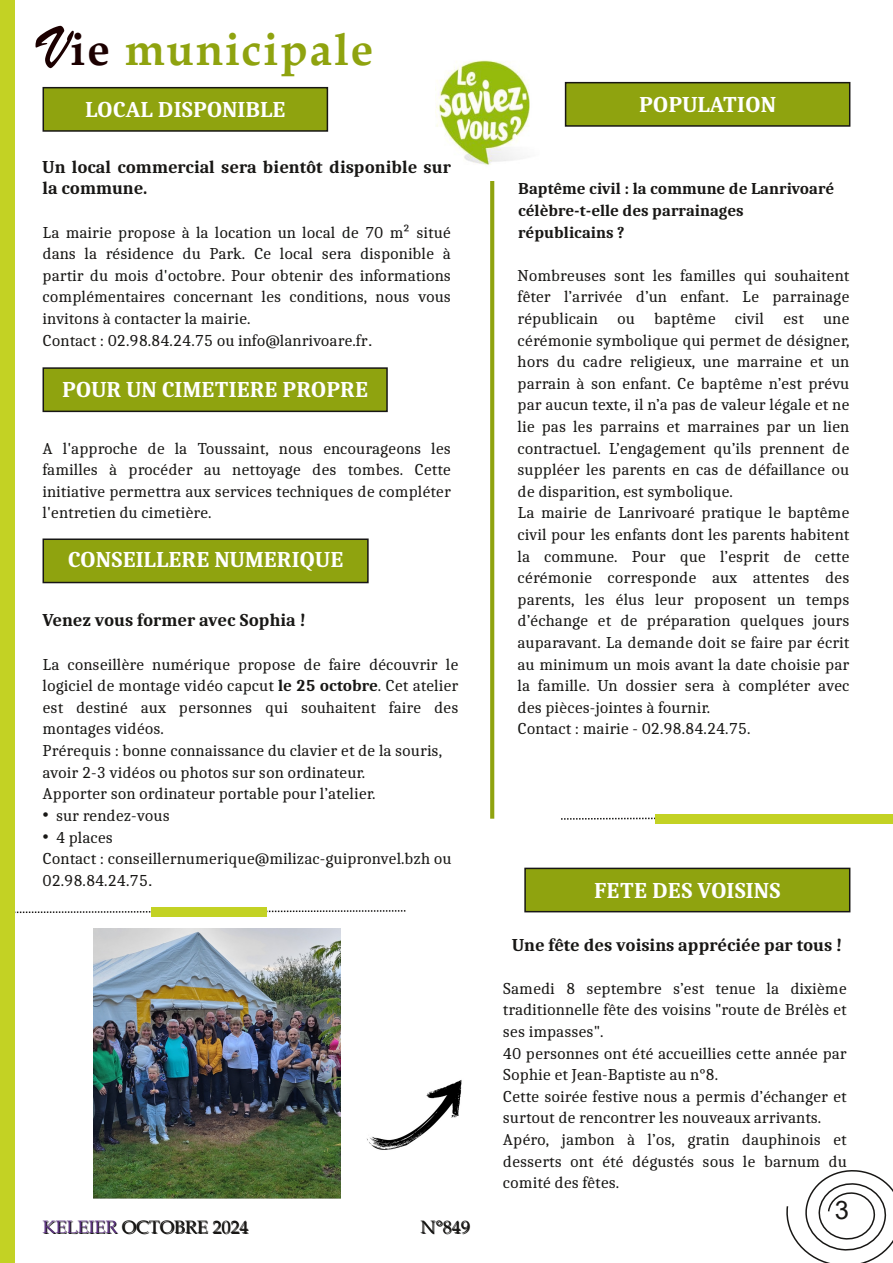
<style>
.page{position:relative;width:893px;height:1263px;background:#fff}
.page>*{position:absolute;margin:0;border:0;box-sizing:border-box;transform-origin:0 0}
.t1{font:700 45px "Book Antiqua";letter-spacing:.04em;color:#8fa30f}
.t2{font:25.5px "Arial";color:#181715}
.t3{font:700 22.5px "Caladea";color:#fff}
.t4{font:700 18px/21.6px "Caladea";color:#181715}
.t5{font:18px "Book Antiqua";color:#181715}
.t6{font:16.5px/21.6px "Caladea";color:#181715}
.t7{font:700 16.5px/21.6px "Caladea";color:#181715}
.s1{font-family:"Brush Script";font-weight:400;font-size:61.5px;color:#1c0000}
.s2{color:#1c0000}
.s3{font-family:"Arial";font-size:18px}
.s4{font-weight:700}
</style>
<div class="page">
<svg style="left:561px;top:816px;width:95px;height:4px"></svg>
<svg style="left:786px;top:1170px;width:107px;height:93px"></svg>
<div style="left:490px;top:170px;width:4px;height:649px;border:2px solid #8fa30f"></div>
<svg style="left:14px;top:909px;width:392px;height:5px"></svg>
<div style="left:43px;top:539px;width:325px;height:43px;background:#8fa30f"></div>
<div style="left:43px;top:538px;width:326px;height:45px;border:2px solid #181715"></div>
<img style="left:435px;top:60px;width:95px;height:121px">
<div style="left:43px;top:368px;width:344px;height:43px;background:#8fa30f"></div>
<div style="left:43px;top:367px;width:345px;height:45px;border:2px solid #181715"></div>
<div style="left:656px;top:814px;width:237px;height:10px;background:#c3d224"></div>
<div style="left:43px;top:88px;width:284px;height:43px;background:#8fa30f"></div>
<div style="left:43px;top:87px;width:285px;height:45px;border:2px solid #181715"></div>
<div style="left:566px;top:83px;width:284px;height:43px;background:#8fa30f"></div>
<div style="left:565px;top:82px;width:285px;height:45px;border:2px solid #181715"></div>
<div style="left:525px;top:868px;width:325px;height:44px;background:#8fa30f"></div>
<div style="left:524px;top:868px;width:326px;height:44px;border:2px solid #181715"></div>
<img style="left:93px;top:929px;width:248px;height:270px">
<div style="left:0;top:0;width:14px;height:1263px;background:#c3d224"></div>
<div style="left:151px;top:907px;width:115px;height:10px;background:#c3d224"></div>
<img style="left:366px;top:1080px;width:96px;height:70px">
<h1 class="t1" style="left:43px;top:23px;width:332px"><span class="s1">V</span><span class="s2">ie</span> municipale</h1>
<h3 class="t3" style="left:85px;top:95px;width:202px">LOCAL DISPONIBLE</h3>
<p class="t4" style="left:43px;top:155px;width:410px">Un local commercial sera bientôt disponible sur la commune.</p>
<p class="t6" style="left:43px;top:221px;width:410px">La mairie propose à la location un local de 70 m² situé dans la résidence du Park. Ce local sera disponible à partir du mois d'octobre. Pour obtenir des informations complémentaires concernant les conditions, nous vous invitons à contacter la mairie.<br>Contact : 02.98.84.24.75 ou info@lanrivoare.fr<span class="s3">.</span></p>
<h3 class="t3" style="left:62px;top:376px;width:307px">POUR UN CIMETIERE PROPRE</h3>
<p class="t6" style="left:43px;top:437px;width:410px;text-align:justify">A l'approche de la Toussaint, nous encourageons les familles à procéder au nettoyage des tombes. Cette initiative permettra aux services techniques de compléter l'entretien du cimetière.</p>
<h3 class="t3" style="left:68px;top:545px;width:277px">CONSEILLERE NUMERIQUE</h3>
<p class="t4" style="left:43px;top:609px;width:265px">Venez vous former avec Sophia !</p>
<p class="t6" style="left:43px;top:653px;width:417px">La conseillère numérique propose de faire découvrir le logiciel de montage vidéo capcut <span class="s4">le 25 octobre</span>. Cet atelier est destiné aux personnes qui souhaitent faire des montages vidéos.<br>Prérequis : bonne connaissance du clavier et de la souris, avoir 2-3 vidéos ou photos sur son ordinateur.<br>Apporter son ordinateur portable pour l’atelier.</p>
<p class="t6" style="left:43px;top:804px;width:129px"><span class="s3">•</span> sur rendez-vous</p>
<p class="t6" style="left:43px;top:826px;width:411px"><span class="s3">•</span> 4 places<br>Contact : conseillernumerique@milizac-guipronvel.bzh ou<br>02.98.84.24.75<span class="s3">.</span></p>
<p class="t5" style="left:43px;top:1217px;width:207px">KELEIER OCTOBRE 2024</p>
<p class="t5" style="left:421px;top:1217px;width:51px">N°849</p>
<h3 class="t3" style="left:639px;top:90px;width:138px">POPULATION</h3>
<p class="t7" style="left:518px;top:178px;width:317px">Baptême civil : la commune de Lanrivoaré célèbre-t-elle des parrainages républicains ?</p>
<p class="t6" style="left:517px;top:264px;width:333px">Nombreuses sont les familles qui souhaitent fêter l’arrivée d’un enfant. Le parrainage républicain ou baptême civil est une cérémonie symbolique qui permet de désigner, hors du cadre religieux, une marraine et un parrain à son enfant. Ce baptême n’est prévu par aucun texte, il n’a pas de valeur légale et ne lie pas les parrains et marraines par un lien contractuel. L’engagement qu’ils prennent de suppléer les parents en cas de défaillance ou de disparition, est symbolique.<br>La mairie de Lanrivoaré pratique le baptême civil pour les enfants dont les parents habitent la commune. Pour que l’esprit de cette cérémonie corresponde aux attentes des parents, les élus leur proposent un temps d’échange et de préparation quelques jours auparavant. La demande doit se faire par écrit au minimum un mois avant la date choisie par la famille. Un dossier sera à compléter avec des pièces-jointes à fournir.<br>Contact : mairie - 02.98.84.24.75.</p>
<h3 class="t3" style="left:594px;top:876px;width:188px">FETE DES VOISINS</h3>
<p class="t4" style="left:512px;top:933px;width:332px">Une fête des voisins appréciée par tous !</p>
<p class="t6" style="left:503px;top:977px;width:345px">Samedi 8 septembre s’est tenue la dixième traditionnelle fête des voisins "route de Brélès et ses impasses".<br>40 personnes ont été accueillies cette année par Sophie et Jean-Baptiste au n°8.<br>Cette soirée festive nous a permis d’échanger et surtout de rencontrer les nouveaux arrivants.<br>Apéro, jambon à l’os, gratin dauphinois et desserts ont été dégustés sous le barnum du comité des fêtes.</p>
<h2 class="t2" style="left:835px;top:1195px;width:16px">3</h2>
</div>
